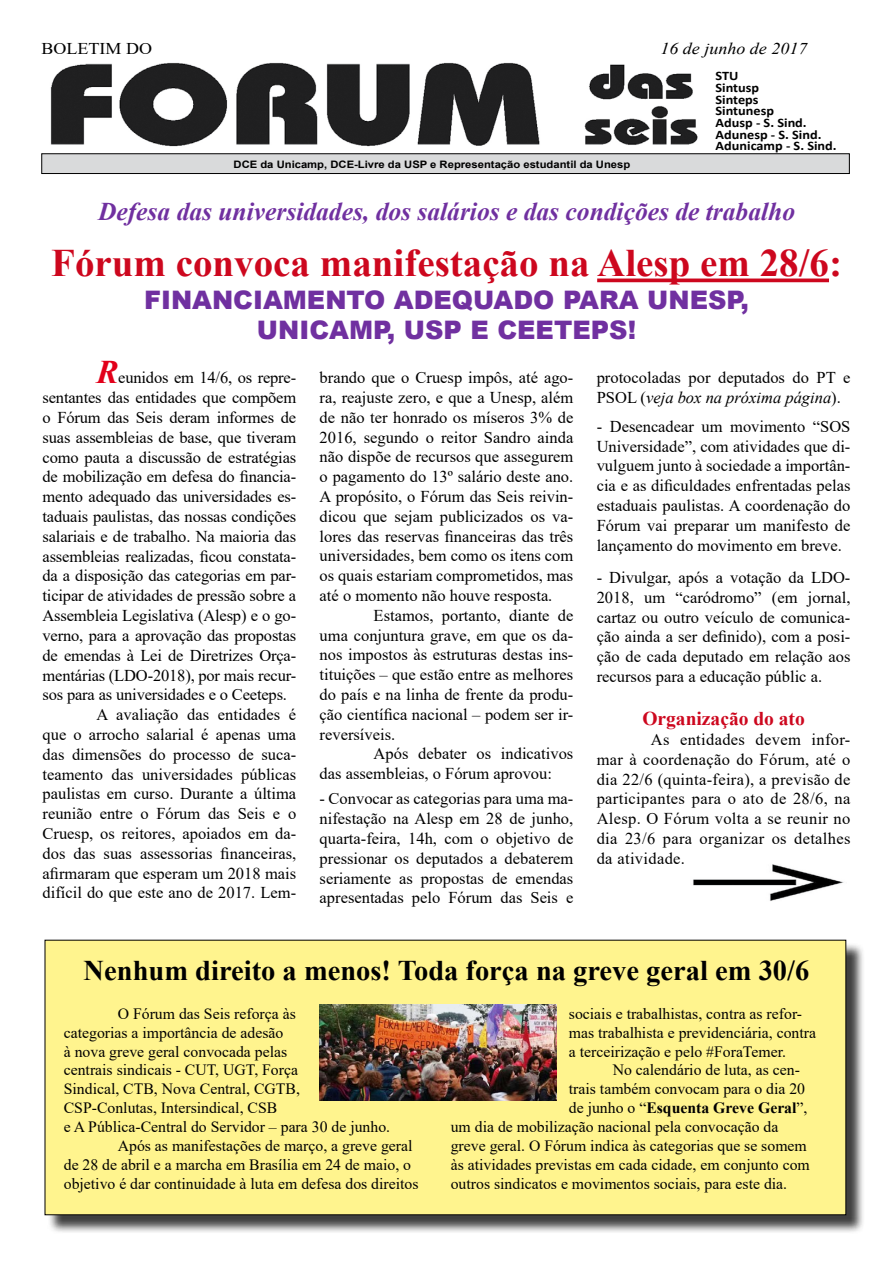
<style>
.page{position:relative;width:893px;height:1263px;background:#fff}
.page>*{position:absolute;margin:0;border:0;box-sizing:border-box;transform-origin:0 0}
.t1{font:700 39px "Times New Roman";color:#cd071e}
.t2{font:700 28.5px "Times New Roman";color:#000}
.t3{font:italic 700 25.5px "Times New Roman";color:#7030a0}
.t4{font:900 25.5px/30.6px "Arial";color:#7030a0;text-align:center}
.t5{font:700 19.5px "Times New Roman";color:#cd071e}
.t6{font:16.5px/19.8px "Times New Roman";color:#000;text-align:justify}
.t7{font:italic 16.5px "Times New Roman";color:#000;scale:1.1 1}
.t8{font:16.5px "Times New Roman";color:#000;scale:1.1 1}
.t9{font:15.75px/18.9px "Times New Roman";color:#000}
.t10{font:700 15.75px "Times New Roman";color:#000}
.t11{font:700 13.05px/11.7px "Calibri";color:#000;scale:1.1 1}
.t12{font:700 10.2px "Arial";color:#000;scale:1.1 1}
.s1{font-weight:700;font-style:italic;font-size:33px;color:#e2001a}
.s2{font-style:italic}
.s3{font-weight:400}
</style>
<div class="page">
<div style="left:47px;top:942px;width:818px;height:292px;background:#000;opacity:.75"></div>
<div style="left:45px;top:940px;width:801px;height:275px;background:#fff48e"></div>
<img style="left:42px;top:62px;width:664px;height:92px">
<div style="left:42px;top:154px;width:807px;height:20px;background:#d9dadb"></div>
<div style="left:42px;top:154px;width:807px;height:20px;border:1px solid #000"></div>
<img style="left:693px;top:864px;width:151px;height:37px">
<svg style="left:597px;top:278px;width:232px;height:4px"></svg>
<img style="left:320px;top:1005px;width:236px;height:95px">
<p class="t8" style="left:42px;top:37px;width:102px">BOLETIM DO</p>
<p class="t7" style="left:660px;top:37px;width:135px">16 de junho de 2017</p>
<p class="t12" style="left:234px;top:157px;width:362px">DCE da Unicamp, DCE-Livre da USP e Representação estudantil da Unesp</p>
<p class="t11" style="left:716px;top:70px;width:112px">STU<br>Sintusp<br>Sinteps<br>Sintunesp<br>Adusp - S. Sind.<br>Adunesp - S. Sind.<br>Adunicamp - S. Sind.</p>
<h3 class="t3" style="left:98px;top:194px;width:698px">Defesa das universidades, dos salários e das condições de trabalho</h3>
<h1 class="t1" style="left:51px;top:235px;width:792px">Fórum convoca manifestação na Alesp em 28/6:</h1>
<h3 class="t4" style="left:144px;top:283px;width:606px">FINANCIAMENTO ADEQUADO PARA UNESP,<br>UNICAMP, USP E CEETEPS!</h3>
<p class="t6" style="left:320px;top:367px;width:255px">brando que o Cruesp impôs, até ago&shy;ra, reajuste zero, e que a Unesp, além de não ter honrado os míseros 3% de 2016, segundo o reitor Sandro ainda não dispõe de recursos que assegurem o pagamento do 13º salário deste ano.<br>A propósito, o Fórum das Seis reivin&shy;dicou que sejam publicizados os va&shy;lores das reservas financeiras das três universidades, bem como os itens com os quais estariam comprometidos, mas até o momento não houve resposta.</p>
<p class="t6" style="left:320px;top:605px;width:255px;text-indent:54px">Estamos, portanto, diante de uma conjuntura grave, em que os da&shy;nos impostos às estruturas destas ins&shy;tituições – que estão entre as melhores do país e na linha de frente da produ&shy;ção científica nacional – podem ser ir&shy;reversíveis.</p>
<p class="t6" style="left:320px;top:743px;width:255px;text-indent:54px">Após debater os indicativos das assembleias, o Fórum aprovou:</p>
<p class="t6" style="left:320px;top:788px;width:255px">- Convocar as categorias para uma ma&shy;nifestação na Alesp em 28 de junho, quarta-feira, 14h, com o objetivo de pressionar os deputados a debaterem seriamente as propostas de emendas apresentadas pelo Fórum das Seis e</p>
<p class="t6" style="left:97px;top:367px;width:201px"><span class="s1">R</span>eunidos em 14/6, os repre-</p>
<p class="t6" style="left:43px;top:387px;width:255px">sentantes das entidades que compõem</p>
<p class="t6" style="left:43px;top:407px;width:255px">o Fórum das Seis deram informes de</p>
<p class="t6" style="left:43px;top:427px;width:255px">suas assembleias de base, que tiveram</p>
<p class="t6" style="left:43px;top:447px;width:255px">como pauta a discussão de estratégias</p>
<p class="t6" style="left:43px;top:466px;width:255px">de mobilização em defesa do financia-</p>
<p class="t6" style="left:43px;top:486px;width:255px">mento adequado das universidades es-</p>
<p class="t6" style="left:43px;top:506px;width:255px">taduais paulistas, das nossas condições</p>
<p class="t6" style="left:43px;top:526px;width:255px">salariais e de trabalho. Na maioria das</p>
<p class="t6" style="left:43px;top:546px;width:255px">assembleias realizadas, ficou constata-</p>
<p class="t6" style="left:43px;top:565px;width:255px">da a disposição das categorias em par-</p>
<p class="t6" style="left:43px;top:585px;width:255px">ticipar de atividades de pressão sobre a</p>
<p class="t6" style="left:43px;top:605px;width:255px">Assembleia Legislativa (Alesp) e o go-</p>
<p class="t6" style="left:43px;top:625px;width:255px">verno, para a aprovação das propostas</p>
<p class="t6" style="left:43px;top:645px;width:255px">de emendas à Lei de Diretrizes Orça-</p>
<p class="t6" style="left:43px;top:664px;width:255px">mentárias (LDO-2018), por mais recur-</p>
<p class="t6" style="left:43px;top:684px;width:246px">sos para as universidades e o Ceeteps.</p>
<p class="t6" style="left:97px;top:704px;width:201px">A avaliação das entidades é</p>
<p class="t6" style="left:43px;top:724px;width:255px">que o arrocho salarial é apenas uma</p>
<p class="t6" style="left:43px;top:744px;width:255px">das dimensões do processo de suca-</p>
<p class="t6" style="left:43px;top:763px;width:255px">teamento das universidades públicas</p>
<p class="t6" style="left:43px;top:783px;width:255px">paulistas em curso. Durante a última</p>
<p class="t6" style="left:43px;top:803px;width:255px">reunião entre o Fórum das Seis e o</p>
<p class="t6" style="left:43px;top:823px;width:255px">Cruesp, os reitores, apoiados em da-</p>
<p class="t6" style="left:43px;top:843px;width:255px">dos das suas assessorias financeiras,</p>
<p class="t6" style="left:43px;top:862px;width:255px">afirmaram que esperam um 2018 mais</p>
<p class="t6" style="left:43px;top:882px;width:255px">difícil do que este ano de 2017. Lem-</p>
<p class="t6" style="left:597px;top:367px;width:255px">protocoladas por deputados do PT e<br>PSOL (<span class="s2">veja box na próxima página</span>).</p>
<p class="t6" style="left:597px;top:416px;width:255px">- Desencadear um movimento “SOS Universidade”, com atividades que di&shy;vulguem junto à sociedade a importân&shy;cia e as dificuldades enfrentadas pelas estaduais paulistas. A coordenação do Fórum vai preparar um manifesto de lançamento do movimento em breve.</p>
<p class="t6" style="left:597px;top:567px;width:255px">- Divulgar, após a votação da LDO-2018, um “caródromo” (em jornal, cartaz ou outro veículo de comunica&shy;ção ainda a ser definido), com a posi&shy;ção de cada deputado em relação aos recursos para a educação públic a.</p>
<p class="t5" style="left:642px;top:705px;width:164px">Organização do ato</p>
<p class="t6" style="left:597px;top:729px;width:255px;text-indent:54px">As entidades devem infor&shy;mar à coordenação do Fórum, até o dia 22/6 (quinta-feira), a previsão de participantes para o ato de 28/6, na Alesp. O Fórum volta a se reunir no dia 23/6 para organizar os detalhes da atividade.</p>
<h2 class="t2" style="left:84px;top:950px;width:727px">Nenhum direito a menos! Toda força na greve geral em 30/6</h2>
<p class="t9" style="left:569px;top:1003px;width:249px">sociais e trabalhistas, contra as refor&shy;mas trabalhista e previdenciária, contra a terceirização e pelo #ForaTemer.</p>
<p class="t9" style="left:613px;top:1060px;width:189px">No calendário de luta, as cen-</p>
<p class="t9" style="left:569px;top:1079px;width:238px">trais também convocam para o dia 20</p>
<p class="t10" style="left:569px;top:1097px;width:240px"><span class="s3">de junho o “</span>Esquenta Greve Geral<span class="s3">”,</span></p>
<p class="t9" style="left:451px;top:1117px;width:329px">um dia de mobilização nacional pela convocação da</p>
<p class="t9" style="left:451px;top:1136px;width:358px">greve geral. O Fórum indica às categorias que se somem</p>
<p class="t9" style="left:451px;top:1155px;width:361px">às atividades previstas em cada cidade, em conjunto com</p>
<p class="t9" style="left:451px;top:1174px;width:338px">outros sindicatos e movimentos sociais, para este dia.</p>
<p class="t9" style="left:118px;top:1003px;width:180px">O Fórum das Seis reforça às</p>
<p class="t9" style="left:64px;top:1022px;width:221px">categorias a importância de adesão</p>
<p class="t9" style="left:64px;top:1041px;width:225px">à nova greve geral convocada pelas</p>
<p class="t9" style="left:64px;top:1060px;width:236px">centrais sindicais - CUT, UGT, Força</p>
<p class="t9" style="left:64px;top:1079px;width:238px">Sindical, CTB, Nova Central, CGTB,</p>
<p class="t9" style="left:64px;top:1098px;width:215px">CSP-Conlutas, Intersindical, CSB</p>
<p class="t9" style="left:64px;top:1117px;width:328px">e A Pública-Central do Servidor – para 30 de junho.</p>
<p class="t9" style="left:118px;top:1136px;width:296px">Após as manifestações de março, a greve geral</p>
<p class="t9" style="left:64px;top:1155px;width:349px">de 28 de abril e a marcha em Brasília em 24 de maio, o</p>
<p class="t9" style="left:64px;top:1174px;width:356px">objetivo é dar continuidade à luta em defesa dos direitos</p>
</div>
